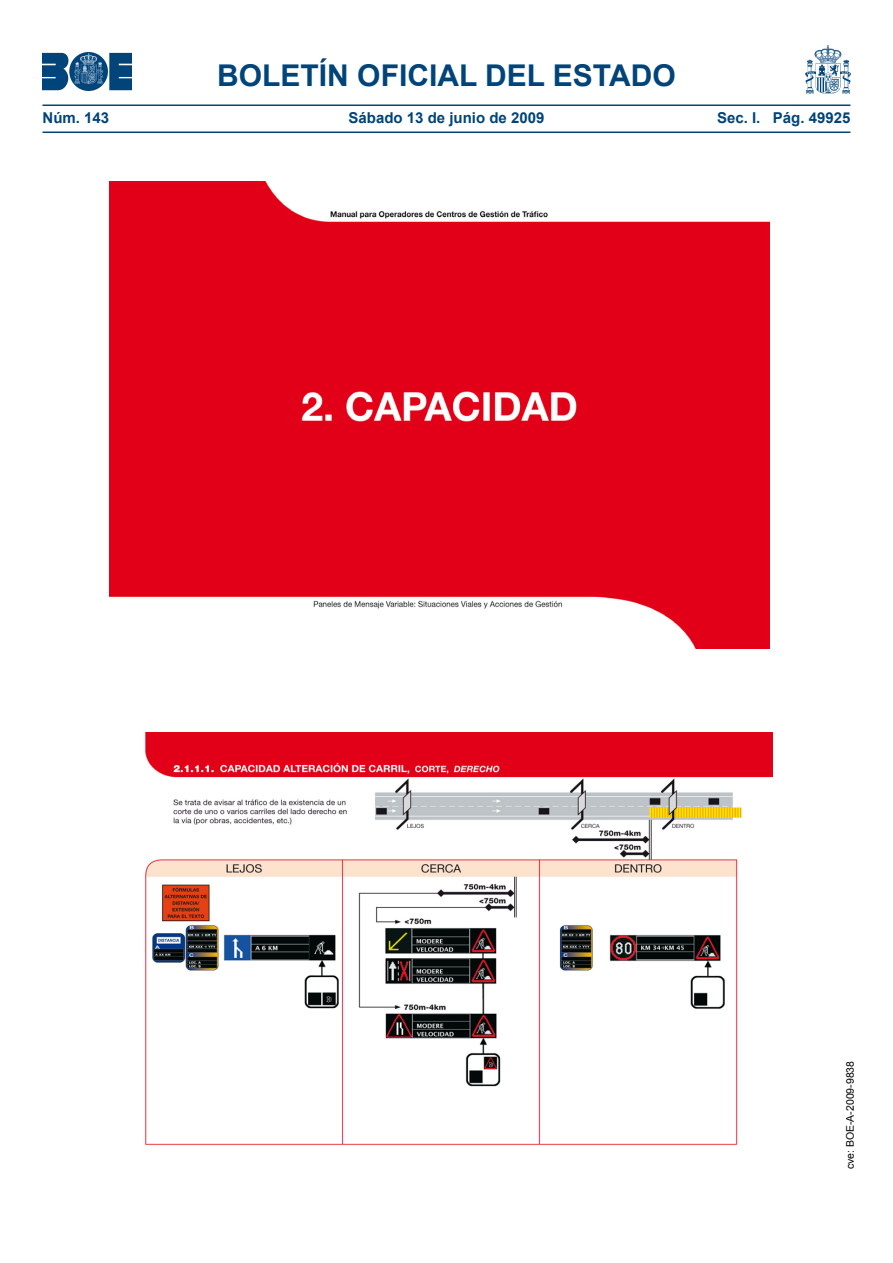
<style>
.page{position:relative;width:893px;height:1263px;background:#fff}
.page>*{position:absolute;margin:0;border:0;box-sizing:border-box;transform-origin:0 0}
.t1{font:700 30px "Arial";color:#00447a}
.t2{font:700 15px "Arial";color:#00447a}
.t3{font:10.5px "Arial";color:#000}
</style>
<div class="page">
<img style="left:43px;top:53px;width:89px;height:37px">
<img style="left:805px;top:46px;width:45px;height:47px">
<hr style="left:43px;top:104px;width:807px;height:2px;background:#00447a">
<hr style="left:43px;top:132px;width:807px;height:1px;background:#00447a">
<img style="left:109px;top:181px;width:661px;height:468px">
<img style="left:145px;top:732px;width:627px;height:413px">
<h1 class="t1" style="left:217px;top:55px;width:460px">BOLETÍN OFICIAL DEL ESTADO</h1>
<p class="t2" style="left:43px;top:108px;width:68px">Núm. 143</p>
<p class="t2" style="left:349px;top:108px;width:197px">Sábado 13 de junio de 2009</p>
<p class="t2" style="left:717px;top:108px;width:135px">Sec. I. Pág. 49925</p>
<p class="t3" style="left:843px;top:1169px;width:110px;rotate:-90deg">cve: BOE-A-2009-9838</p>
</div>
